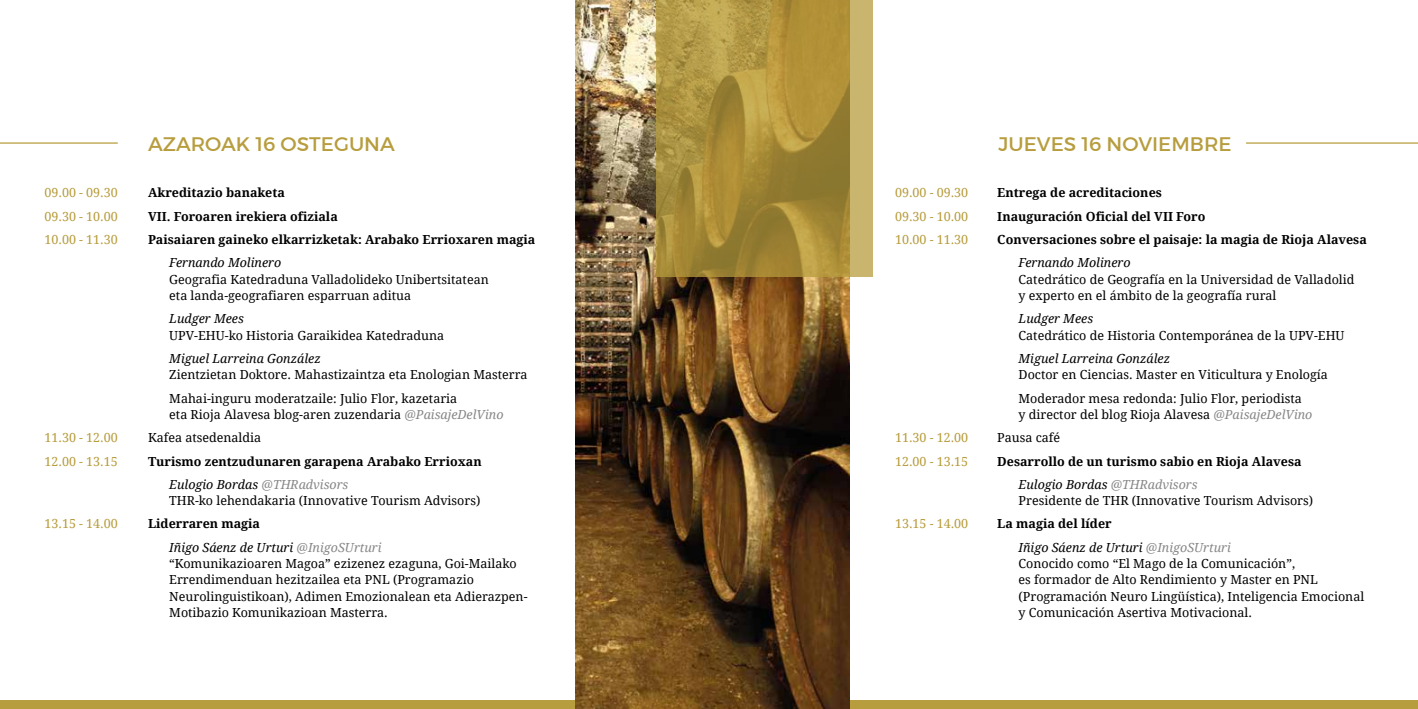
<style>
.page{position:relative;width:1418px;height:709px;background:#fff}
.page>*{position:absolute;margin:0;border:0;box-sizing:border-box;transform-origin:0 0}
.t1{font:20px "Montserrat";color:#b79d3d}
.t2{font:12.5px/16.2px "Droid Serif";color:#000}
.t3{font:700 12.5px/23.4px "Droid Serif";color:#000}
.t4{font:italic 12.5px/23.4px "Droid Serif";color:#000}
.t5{font:12.5px/23.4px "Droid Serif";color:#b79d3d;text-align:justify}
.s1{font-style:italic;color:#878787}
.s2{font-weight:400;font-style:italic}
.s3{font-weight:400;font-style:italic;color:#878787}
.s4{font-weight:700;font-style:normal}
.s5{color:#878787}
</style>
<div class="page">
<div style="left:0;top:700px;width:1417px;height:9px;background:#b79d3d"></div>
<hr style="left:1245px;top:142px;width:172px;height:2px;background:#b79d3d">
<img style="left:575px;top:0;width:274px;height:709px">
<svg style="left:656px;top:0;width:216px;height:276px;background:#ac9240"></svg>
<hr style="left:0;top:142px;width:118px;height:2px;background:#b79d3d">
<p class="t5" style="left:45px;top:181px;width:75px">09.00 - 09.30<br>09.30 - 10.00<br>10.00 - 11.30</p>
<p class="t5" style="left:45px;top:426px;width:75px">11.30 - 12.00<br>12.00 - 13.15</p>
<p class="t5" style="left:45px;top:512px;width:75px">13.15 - 14.00</p>
<h1 class="t1" style="left:148px;top:131px;width:248px">AZAROAK 16 OSTEGUNA</h1>
<p class="t3" style="left:148px;top:181px;width:389px">Akreditazio banaketa<br>VII. Foroaren irekiera ofiziala<br>Paisaiaren gaineko elkarrizketak: Arabako Errioxaren magia</p>
<p class="t4" style="left:169px;top:251px;width:113px">Fernando Molinero</p>
<p class="t2" style="left:169px;top:271px;width:321px">Geografia Katedraduna Valladolideko Unibertsitatean eta landa-geografiaren esparruan aditua</p>
<p class="t4" style="left:169px;top:307px;width:76px">Ludger Mees</p>
<p class="t2" style="left:169px;top:327px;width:276px">UPV-EHU-ko Historia Garaikidea Katedraduna</p>
<p class="t4" style="left:169px;top:347px;width:153px">Miguel Larreina González</p>
<p class="t2" style="left:169px;top:363px;width:360px;line-height:23.4px">Zientzietan Doktore. Mahastizaintza eta Enologian Masterra<br>Mahai-inguru moderatzaile: Julio Flor, kazetaria</p>
<p class="t2" style="left:148px;top:403px;width:357px;line-height:23.4px;text-indent:21px">eta Rioja Alavesa blog-aren zuzendaria <span class="s1">@PaisajeDelVino<br></span>Kafea atsedenaldia</p>
<p class="t3" style="left:169px;top:449px;width:314px;text-indent:-21px">Turismo zentzudunaren garapena Arabako Errioxan<br><span class="s2">Eulogio Bordas</span> <span class="s3">@THRadvisors</span></p>
<p class="t2" style="left:169px;top:492px;width:312px">THR-ko lehendakaria (Innovative Tourism Advisors)</p>
<p class="t4" style="left:169px;top:512px;width:214px;text-indent:-21px"><span class="s4">Liderraren magia<br></span>Iñigo Sáenz de Urturi <span class="s5">@InigoSUrturi</span></p>
<p class="t2" style="left:169px;top:555px;width:360px">“Komunikazioaren Magoa” ezizenez ezaguna, Goi-Mailako Errendimenduan hezitzailea eta PNL (Programazio Neurolinguistikoan), Adimen Emozionalean eta Adierazpen-Motibazio Komunikazioan Masterra.</p>
<p class="t5" style="left:895px;top:181px;width:75px">09.00 - 09.30<br>09.30 - 10.00<br>10.00 - 11.30</p>
<p class="t5" style="left:895px;top:426px;width:75px">11.30 - 12.00<br>12.00 - 13.15</p>
<p class="t5" style="left:895px;top:512px;width:75px">13.15 - 14.00</p>
<h1 class="t1" style="left:998px;top:131px;width:235px">JUEVES 16 NOVIEMBRE</h1>
<p class="t3" style="left:997px;top:181px;width:371px">Entrega de acreditaciones<br>Inauguración Oficial del VII Foro<br>Conversaciones sobre el paisaje: la magia de Rioja Alavesa</p>
<p class="t4" style="left:1018px;top:251px;width:113px">Fernando Molinero</p>
<p class="t2" style="left:1018px;top:271px;width:337px">Catedrático de Geografía en la Universidad de Valladolid y experto en el ámbito de la geografía rural</p>
<p class="t4" style="left:1018px;top:307px;width:76px">Ludger Mees</p>
<p class="t2" style="left:1018px;top:327px;width:327px">Catedrático de Historia Contemporánea de la UPV-EHU</p>
<p class="t4" style="left:1018px;top:347px;width:153px">Miguel Larreina González</p>
<p class="t2" style="left:1018px;top:363px;width:311px;line-height:23.4px">Doctor en Ciencias. Master en Viticultura y Enología<br>Moderador mesa redonda: Julio Flor, periodista</p>
<p class="t2" style="left:997px;top:403px;width:317px;line-height:23.4px;text-indent:21px">y director del blog Rioja Alavesa <span class="s1">@PaisajeDelVino<br></span>Pausa café</p>
<p class="t3" style="left:1018px;top:449px;width:284px;text-indent:-21px">Desarrollo de un turismo sabio en Rioja Alavesa<br><span class="s2">Eulogio Bordas</span> <span class="s3">@THRadvisors</span></p>
<p class="t2" style="left:1018px;top:492px;width:296px">Presidente de THR (Innovative Tourism Advisors)</p>
<p class="t4" style="left:1018px;top:512px;width:214px;text-indent:-21px"><span class="s4">La magia del líder<br></span>Iñigo Sáenz de Urturi <span class="s5">@InigoSUrturi</span></p>
<p class="t2" style="left:1018px;top:555px;width:347px">Conocido como “El Mago de la Comunicación”,<br>es formador de Alto Rendimiento y Master en PNL (Programación Neuro Lingüística), Inteligencia Emocional y Comunicación Asertiva Motivacional.</p>
</div>
